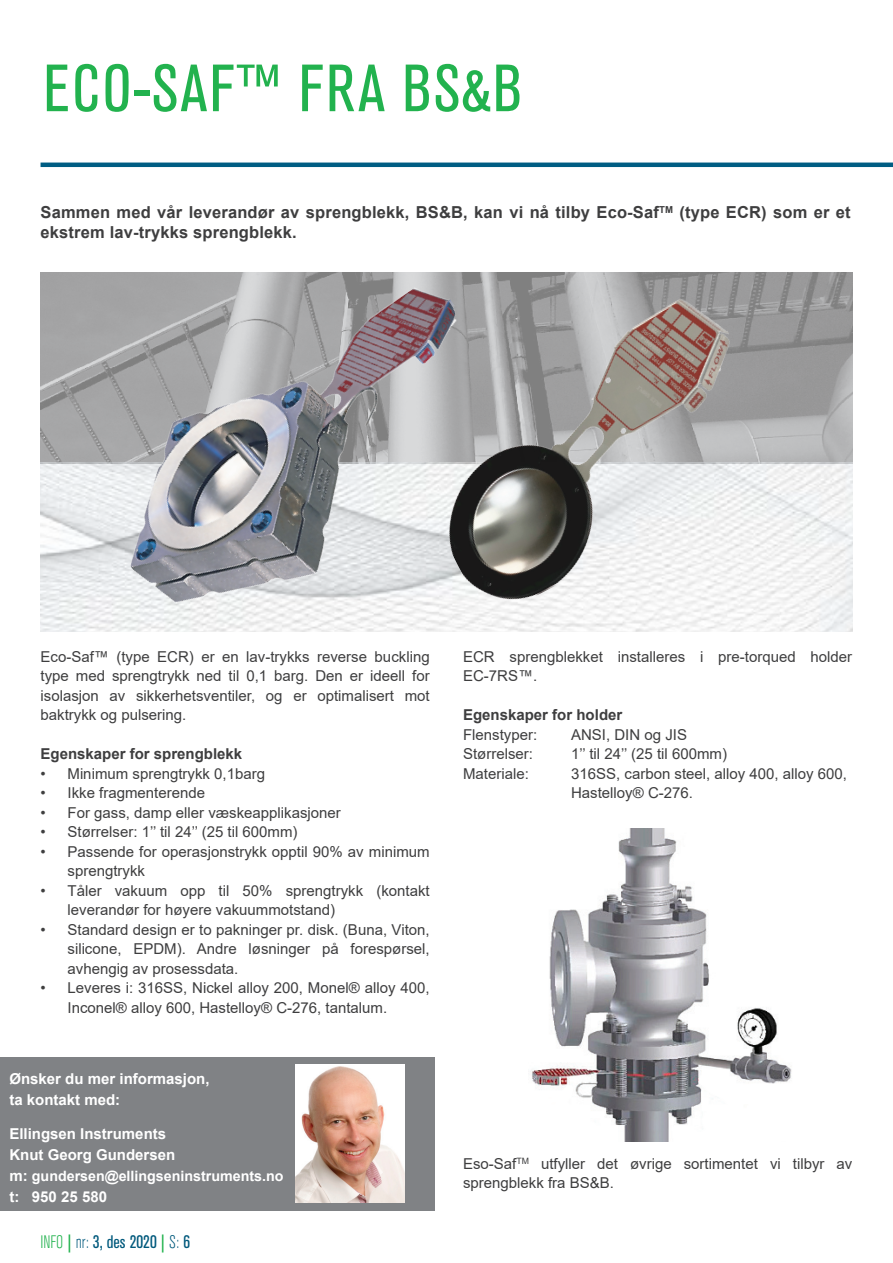
<style>
.page{position:relative;width:893px;height:1263px;background:#fff}
.page>*{position:absolute;margin:0;border:0;box-sizing:border-box;transform-origin:0 0}
.t1{font:condensed 66px "Akzidenz Grotesk BE";letter-spacing:.04em;color:#22b24e}
.t2{font:condensed 18px "Akzidenz Grotesk BE";color:#00597c}
.t3{font:700 16.5px/19.5px "Arial";letter-spacing:.01em;color:#3e3e3f}
.t4{font:15px/19.5px "Arial";color:#3e3e3f}
.t5{font:700 15px/21px "Arial";color:#fff}
.t6{font:700 15px "Arial";color:#3e3e3f}
.t7{font:700 14.25px "Arial";color:#fff}
.s1{font-size:15px}
.s2{font-weight:300;color:#22b24e}
.s3{color:#22b24e}
.s4{font-weight:300}
</style>
<div class="page">
<hr style="left:41px;top:163px;width:852px;height:4px;background:#005d83">
<div style="left:0;top:1058px;width:434px;height:153px;background:#808285"></div>
<img style="left:295px;top:1065px;width:110px;height:137px">
<img style="left:40px;top:272px;width:812px;height:359px">
<img style="left:534px;top:286px;width:261px;height:335px">
<img style="left:77px;top:272px;width:457px;height:360px">
<img style="left:530px;top:828px;width:262px;height:314px">
<p class="t1" style="left:44px;top:52px;width:480px">ECO-SAF™ FRA BS&amp;B</p>
<p class="t3" style="left:41px;top:203px;width:812px">Sammen med vår leverandør av sprengblekk, BS&amp;B, kan vi nå tilby Eco-Saf<sup>TM</sup> (type ECR) som er et ekstrem lav-trykks sprengblekk.</p>
<p class="t4" style="left:40px;top:647px;width:391px;text-align:justify">Eco-Saf™ (type ECR) er en lav-trykks reverse buckling type med sprengtrykk ned til 0,1 barg. Den er ideell for isolasjon av sikkerhetsventiler, og er optimalisert mot baktrykk og pulsering.</p>
<p class="t6" style="left:40px;top:743px;width:203px">Egenskaper for sprengblekk</p>
<p class="t4" style="left:40px;top:764px;width:226px">• Minimum sprengtrykk 0,1barg</p>
<p class="t4" style="left:40px;top:783px;width:166px">• Ikke fragmenterende</p>
<p class="t4" style="left:40px;top:803px;width:302px">• For gass, damp eller væskeapplikasjoner</p>
<p class="t4" style="left:40px;top:822px;width:259px">• Størrelser: 1’’ til 24’’ (25 til 600mm)</p>
<p class="t4" style="left:68px;top:842px;width:364px;text-indent:-27px">• Passende for operasjonstrykk opptil 90% av minimum sprengtrykk</p>
<p class="t4" style="left:68px;top:881px;width:364px;text-indent:-27px">• Tåler vakuum opp til 50% sprengtrykk (kontakt leverandør for høyere vakuummotstand)</p>
<p class="t4" style="left:68px;top:920px;width:364px;text-align:justify;text-indent:-27px">• Standard design er to pakninger pr. disk. (Buna, Viton, silicone, EPDM). Andre løsninger på forespørsel, avhengig av prosessdata.</p>
<p class="t4" style="left:68px;top:978px;width:364px;text-indent:-27px">• Leveres i: 316SS, Nickel alloy 200, Monel® alloy 400,<br>Inconel® alloy 600, Hastelloy® C-276, tantalum.</p>
<p class="t5" style="left:9px;top:1068px;width:202px">Ønsker du mer informasjon, ta kontakt med:</p>
<p class="t5" style="left:9px;top:1123px;width:158px">Ellingsen Instruments</p>
<p class="t5" style="left:9px;top:1144px;width:167px">Knut Georg Gundersen</p>
<p class="t7" style="left:9px;top:1166px;width:275px"><span class="s1">m:</span> gundersen@ellingseninstruments.no</p>
<p class="t5" style="left:9px;top:1186px;width:99px">t: 950 25 580</p>
<p class="t2" style="left:40px;top:1231px;width:151px"><span class="s2">INFO</span> <span class="s3">|</span> <span class="s4">nr:</span> 3, des 2020 <span class="s3">|</span> <span class="s4">S:</span> 6</p>
<p class="t4" style="left:463px;top:647px;width:391px">ECR sprengblekket installeres i pre-torqued holder<br>EC-7RS™.</p>
<p class="t6" style="left:463px;top:704px;width:161px">Egenskaper for holder</p>
<p class="t4" style="left:463px;top:725px;width:76px">Flenstyper:</p>
<p class="t4" style="left:571px;top:725px;width:117px">ANSI, DIN og JIS</p>
<p class="t4" style="left:463px;top:744px;width:72px">Størrelser:</p>
<p class="t4" style="left:571px;top:744px;width:157px">1’’ til 24’’ (25 til 600mm)</p>
<p class="t4" style="left:463px;top:764px;width:67px">Materiale:</p>
<p class="t4" style="left:571px;top:764px;width:277px">316SS, carbon steel, alloy 400, alloy 600,<br>Hastelloy® C-276.</p>
<p class="t4" style="left:463px;top:1154px;width:391px">Eso-Saf<sup>TM</sup> utfyller det øvrige sortimentet vi tilbyr av sprengblekk fra BS&amp;B.</p>
</div>
